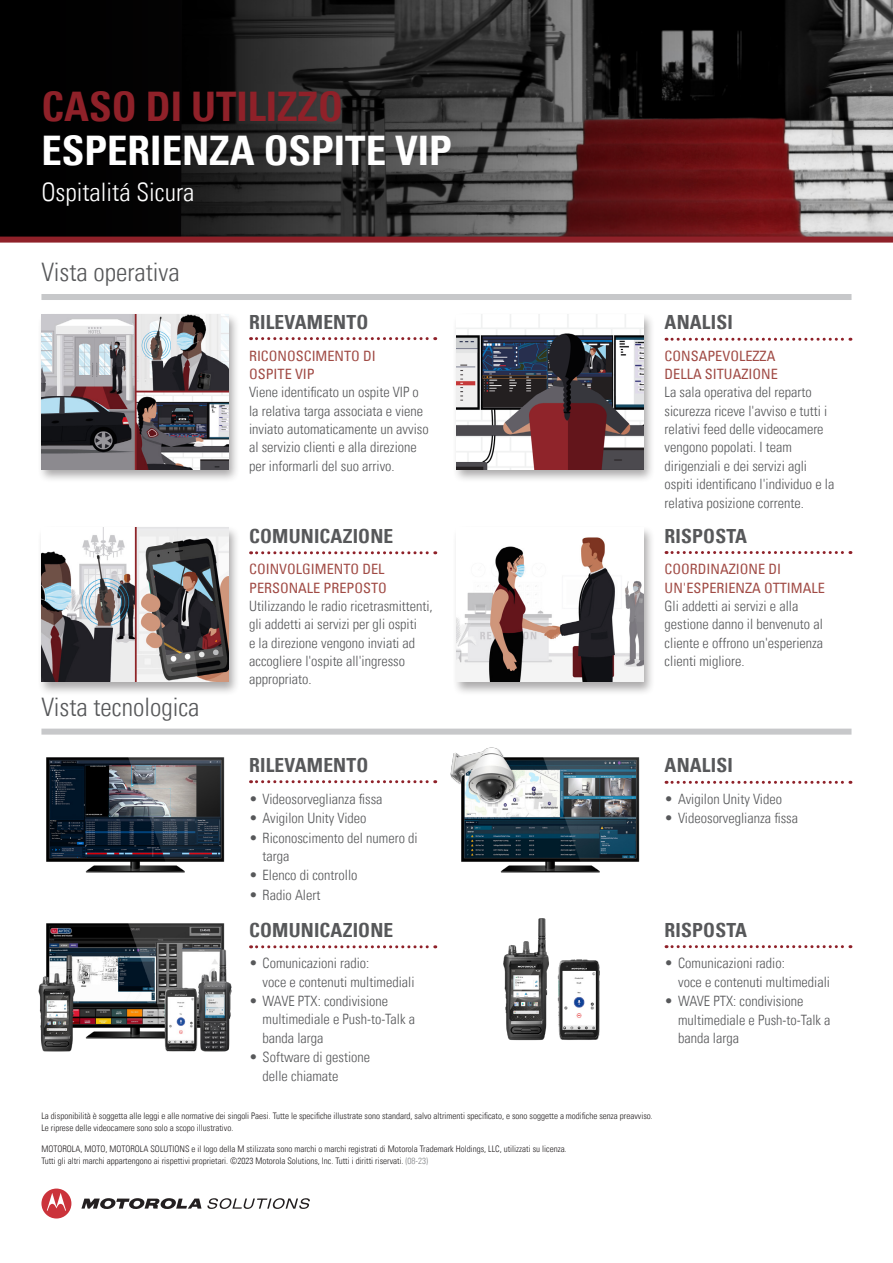
<style>
.page{position:relative;width:893px;height:1263px;background:#fff}
.page>*{position:absolute;margin:0;border:0;box-sizing:border-box;transform-origin:0 0}
.HEADLINE{font:700 condensed 40.8px "Univers LT";color:#fff}
.HEADLINE-2{font:700 condensed 40.8px "Univers LT";color:#8f2129}
.SUB-HEADER{font:300 condensed 25.5px "Univers LT";color:#57585a}
.t1{font:300 condensed 25.5px "Univers LT";color:#fff}
.CONTENT_HEADER_SML{font:700 condensed 19.5px "Univers LT";letter-spacing:.01em;color:#57585a}
.COPY{font:300 condensed 14.25px/18.3px "Univers LT";color:#57585a}
.COPY-2{font:condensed 14.25px/18.3px "Univers LT";color:#a04a44}
.t2{font:300 condensed 9px/12.3px "Univers LT";color:#231f20}
.s1{color:#808285}
</style>
<div class="page">
<img style="left:759px;top:0;width:134px;height:237px">
<svg style="left:0;top:0;width:759px;height:237px;background:#292020"></svg>
<div style="left:0;top:237px;width:893px;height:6px;background:#8f2129"></div>
<div style="left:37px;top:312px;width:204px;height:171px;background:#231f20;opacity:.38"></div>
<img style="left:42px;top:315px;width:187px;height:154px">
<div style="left:37px;top:525px;width:204px;height:171px;background:#231f20;opacity:.38"></div>
<img style="left:42px;top:527px;width:187px;height:155px">
<div style="left:452px;top:312px;width:204px;height:171px;background:#231f20;opacity:.38"></div>
<img style="left:457px;top:315px;width:187px;height:154px">
<div style="left:452px;top:525px;width:204px;height:171px;background:#231f20;opacity:.38"></div>
<img style="left:457px;top:527px;width:187px;height:155px">
<svg style="left:251px;top:337px;width:185px;height:3px"></svg>
<svg style="left:251px;top:551px;width:185px;height:3px"></svg>
<svg style="left:666px;top:338px;width:185px;height:3px"></svg>
<svg style="left:666px;top:551px;width:185px;height:3px"></svg>
<div style="left:41px;top:294px;width:810px;height:6px;background:#c7c8ca"></div>
<div style="left:41px;top:729px;width:810px;height:6px;background:#c7c8ca"></div>
<svg style="left:251px;top:780px;width:185px;height:3px"></svg>
<svg style="left:251px;top:945px;width:185px;height:3px"></svg>
<svg style="left:666px;top:781px;width:185px;height:3px"></svg>
<svg style="left:666px;top:945px;width:185px;height:3px"></svg>
<img style="left:38px;top:923px;width:194px;height:129px">
<img style="left:503px;top:918px;width:97px;height:123px">
<img style="left:46px;top:757px;width:179px;height:116px">
<img style="left:450px;top:747px;width:190px;height:126px">
<svg style="left:81px;top:1198px;width:120px;height:11px"></svg>
<svg style="left:41px;top:1188px;width:30px;height:30px"></svg>
<svg style="left:207px;top:1198px;width:103px;height:11px"></svg>
<p class="HEADLINE-2" style="left:41px;top:81px;width:303px">CASO DI UTILIZZO</p>
<p class="HEADLINE" style="left:41px;top:125px;width:412px">ESPERIENZA OSPITE VIP</p>
<p class="t1" style="left:41px;top:176px;width:154px">Ospitalitá Sicura</p>
<p class="SUB-HEADER" style="left:41px;top:257px;width:140px">Vista operativa</p>
<p class="SUB-HEADER" style="left:41px;top:691px;width:160px">Vista tecnologica</p>
<p class="CONTENT_HEADER_SML" style="left:249px;top:310px;width:121px">RILEVAMENTO</p>
<p class="COPY-2" style="left:249px;top:346px;width:128px">RICONOSCIMENTO DI<br>OSPITE VIP</p>
<p class="COPY" style="left:249px;top:383px;width:181px">Viene identificato un ospite VIP o la relativa targa associata e viene inviato automaticamente un avviso al servizio clienti e alla direzione per informarli del suo arrivo.</p>
<p class="CONTENT_HEADER_SML" style="left:249px;top:524px;width:146px">COMUNICAZIONE</p>
<p class="COPY-2" style="left:249px;top:560px;width:139px">COINVOLGIMENTO DEL<br>PERSONALE PREPOSTO</p>
<p class="COPY" style="left:249px;top:597px;width:185px">Utilizzando le radio ricetrasmittenti, gli addetti ai servizi per gli ospiti<br>e la direzione vengono inviati ad accogliere l'ospite all'ingresso appropriato.</p>
<p class="CONTENT_HEADER_SML" style="left:665px;top:310px;width:70px">ANALISI</p>
<p class="COPY-2" style="left:665px;top:346px;width:115px">CONSAPEVOLEZZA<br>DELLA SITUAZIONE</p>
<p class="COPY" style="left:665px;top:383px;width:171px">La sala operativa del reparto sicurezza riceve l'avviso e tutti i relativi feed delle videocamere vengono popolati. I team dirigenziali e dei servizi agli ospiti identificano l'individuo e la relativa posizione corrente.</p>
<p class="CONTENT_HEADER_SML" style="left:665px;top:524px;width:84px">RISPOSTA</p>
<p class="COPY-2" style="left:665px;top:560px;width:162px">COORDINAZIONE DI<br>UN'ESPERIENZA OTTIMALE</p>
<p class="COPY" style="left:665px;top:597px;width:160px">Gli addetti ai servizi e alla gestione danno il benvenuto al cliente e offrono un'esperienza clienti migliore.</p>
<p class="CONTENT_HEADER_SML" style="left:249px;top:753px;width:121px">RILEVAMENTO</p>
<p class="COPY" style="left:249px;top:789px;width:135px">• Videosorveglianza fissa</p>
<p class="COPY" style="left:249px;top:809px;width:119px">• Avigilon Unity Video</p>
<p class="COPY" style="left:263px;top:828px;width:157px;text-indent:-14px">• Riconoscimento del numero di targa</p>
<p class="COPY" style="left:249px;top:866px;width:110px">• Elenco di controllo</p>
<p class="COPY" style="left:249px;top:886px;width:73px">• Radio Alert</p>
<p class="CONTENT_HEADER_SML" style="left:249px;top:918px;width:146px">COMUNICAZIONE</p>
<p class="COPY" style="left:263px;top:954px;width:153px;text-indent:-14px">• Comunicazioni radio:<br>voce e contenuti multimediali</p>
<p class="COPY" style="left:263px;top:992px;width:154px;text-indent:-14px">• WAVE PTX: condivisione multimediale e Push-to-Talk a banda larga</p>
<p class="COPY" style="left:263px;top:1048px;width:109px;text-indent:-14px">• Software di gestione delle chiamate</p>
<p class="CONTENT_HEADER_SML" style="left:665px;top:753px;width:70px">ANALISI</p>
<p class="COPY" style="left:665px;top:789px;width:119px">• Avigilon Unity Video</p>
<p class="COPY" style="left:665px;top:809px;width:135px">• Videosorveglianza fissa</p>
<p class="CONTENT_HEADER_SML" style="left:665px;top:918px;width:84px">RISPOSTA</p>
<p class="COPY" style="left:678px;top:954px;width:153px;text-indent:-14px">• Comunicazioni radio:<br>voce e contenuti multimediali</p>
<p class="COPY" style="left:678px;top:992px;width:154px;text-indent:-14px">• WAVE PTX: condivisione multimediale e Push-to-Talk a banda larga</p>
<p class="t2" style="left:41px;top:1109px;width:613px">La disponibilità è soggetta alle leggi e alle normative dei singoli Paesi. Tutte le specifiche illustrate sono standard, salvo altrimenti specificato, e sono soggette a modifiche senza preavviso.<br>Le riprese delle videocamere sono solo a scopo illustrativo.</p>
<p class="t2" style="left:41px;top:1142px;width:527px">MOTOROLA, MOTO, MOTOROLA SOLUTIONS e il logo della M stilizzata sono marchi o marchi registrati di Motorola Trademark Holdings, LLC, utilizzati su licenza.<br>Tutti gli altri marchi appartengono ai rispettivi proprietari. ©2023 Motorola Solutions, Inc. Tutti i diritti riservati. <span class="s1">(08-23)</span></p>
</div>
